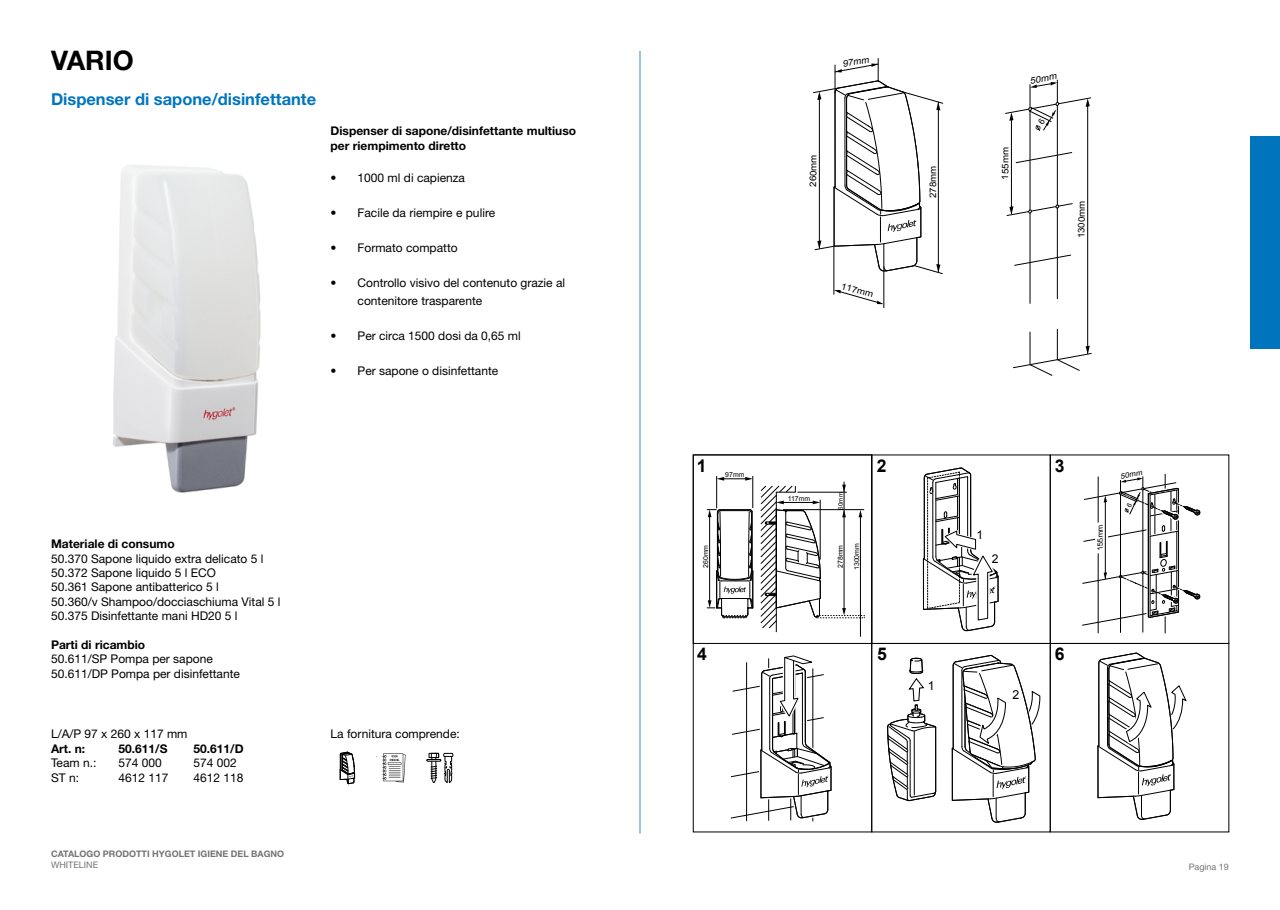
<style>
.page{position:relative;width:1280px;height:910px;background:#fff}
.page>*{position:absolute;margin:0;border:0;box-sizing:border-box;transform-origin:0 0}
.t1{font:700 27px "Helvetica Neue LT Std";color:#000}
.t2{font:700 17.55px "Arial";color:#000}
.t3{font:700 16.5px "Helvetica Neue LT Std";color:#0075bd}
.t4{font:12.3px "Arial";color:#000}
.t5{font:12px/14.4px "Helvetica Neue LT Std";color:#000}
.t6{font:700 12px/14.4px "Helvetica Neue LT Std";color:#000}
.t7{font:12px "Arial";color:#000}
.t8{font:700 9px "Helvetica Neue LT Std";color:#757474}
.t9{font:9px "Helvetica Neue LT Std";color:#757474}
.t10{font:9px "Arial";letter-spacing:-.01em;color:#000;scale:1.07 1}
.t11{font:italic 9px "Arial";color:#000;scale:1.06 1}
.t12{font:9px "Arial";letter-spacing:-.01em;color:#000;scale:1.06 1}
.t13{font:8.85px "Arial";color:#000;scale:1.12 1}
.t14{font:italic 7.35px "Arial";color:#000;scale:1.07 1}
.t15{font:italic 7.35px "Arial";color:#000;scale:1.06 1}
.t16{font:6.9px "Arial";color:#000}
.t17{font:6.3px "Arial";color:#000}
</style>
<div class="page">
<div style="left:1250px;top:136px;width:30px;height:213px;background:#0075bd"></div>
<hr style="left:0;top:136px;width:1px;height:213px;background:#0075bd">
<img style="left:112px;top:165px;width:149px;height:328px">
<svg style="left:833px;top:58px;width:257px;height:288px"></svg>
<hr style="left:1030px;top:332px;width:1px;height:33px;background:#000">
<hr style="left:1030px;top:109px;width:1px;height:195px;background:#000">
<svg style="left:1016px;top:152px;width:56px;height:11px"></svg>
<svg style="left:1014px;top:255px;width:57px;height:11px"></svg>
<hr style="left:1057px;top:329px;width:1px;height:31px;background:#000">
<hr style="left:1057px;top:104px;width:1px;height:195px;background:#000">
<hr style="left:1011px;top:115px;width:1px;height:99px;background:#000">
<svg style="left:1007px;top:203px;width:66px;height:13px"></svg>
<hr style="left:1087px;top:101px;width:1px;height:253px;background:#000">
<svg style="left:834px;top:290px;width:49px;height:14px"></svg>
<svg style="left:813px;top:59px;width:130px;height:215px"></svg>
<hr style="left:834px;top:246px;width:1px;height:48px;background:#000">
<hr style="left:883px;top:267px;width:1px;height:41px;background:#000">
<svg style="left:1013px;top:346px;width:79px;height:30px"></svg>
<svg style="left:427px;top:753px;width:26px;height:30px"></svg>
<svg style="left:382px;top:753px;width:24px;height:29px"></svg>
<div style="left:693px;top:455px;width:179px;height:189px;border:1px solid #000"></div>
<div style="left:871px;top:643px;width:179px;height:189px;border:1px solid #000"></div>
<div style="left:871px;top:455px;width:179px;height:189px;border:1px solid #000"></div>
<div style="left:1050px;top:643px;width:179px;height:189px;border:1px solid #000"></div>
<div style="left:1050px;top:455px;width:179px;height:189px;border:1px solid #000"></div>
<hr style="left:860px;top:514px;width:1px;height:123px;background:#000">
<hr style="left:752px;top:476px;width:1px;height:32px;background:#000">
<hr style="left:716px;top:476px;width:1px;height:32px;background:#000">
<div style="left:816px;top:615px;width:49px;height:3px;border:1px dashed #000"></div>
<svg style="left:707px;top:477px;width:157px;height:155px"></svg>
<hr style="left:1142px;top:476px;width:1px;height:156px;background:#000">
<hr style="left:1165px;top:474px;width:1px;height:159px;background:#000">
<hr style="left:1098px;top:477px;width:1px;height:156px;background:#000">
<svg style="left:731px;top:655px;width:101px;height:167px"></svg>
<svg style="left:887px;top:454px;width:154px;height:369px"></svg>
<svg style="left:340px;top:752px;width:15px;height:33px"></svg>
<svg style="left:1005px;top:80px;width:86px;height:52px"></svg>
<svg style="left:1082px;top:478px;width:123px;height:342px"></svg>
<h1 class="t1" style="left:51px;top:44px;width:84px">VARIO</h1>
<h3 class="t3" style="left:51px;top:89px;width:267px">Dispenser di sapone/disinfettante</h3>
<p class="t6" style="left:331px;top:124px;width:247px">Dispenser di sapone/disinfettante multiuso per riempimento diretto</p>
<p class="t5" style="left:331px;top:171px;width:136px">• 1000 ml di capienza</p>
<p class="t5" style="left:331px;top:206px;width:166px">• Facile da riempire e pulire</p>
<p class="t5" style="left:331px;top:241px;width:129px">• Formato compatto</p>
<p class="t5" style="left:358px;top:274px;width:209px;line-height:18px;text-indent:-27px">• Controllo visivo del contenuto grazie al contenitore trasparente</p>
<p class="t5" style="left:331px;top:329px;width:192px">• Per circa 1500 dosi da 0,65 ml</p>
<p class="t5" style="left:331px;top:364px;width:169px">• Per sapone o disinfettante</p>
<p class="t6" style="left:51px;top:536px;width:125px">Materiale di consumo</p>
<p class="t5" style="left:51px;top:551px;width:231px">50.370 Sapone liquido extra delicato 5 l 50.372 Sapone liquido 5 l ECO<br>50.361 Sapone antibatterico 5 l<br>50.360/v Shampoo/docciaschiuma Vital 5 l 50.375 Disinfettante mani HD20 5 l</p>
<p class="t6" style="left:51px;top:637px;width:96px">Parti di ricambio</p>
<p class="t5" style="left:51px;top:652px;width:190px">50.611/SP Pompa per sapone<br>50.611/DP Pompa per disinfettante</p>
<p class="t5" style="left:51px;top:727px;width:138px">L/A/P 97 x 260 x 117 mm</p>
<p class="t6" style="left:51px;top:741px;width:36px">Art. n:</p>
<p class="t6" style="left:119px;top:741px;width:50px">50.611/S</p>
<p class="t6" style="left:194px;top:741px;width:52px">50.611/D</p>
<p class="t5" style="left:51px;top:756px;width:47px">Team n.:</p>
<p class="t5" style="left:119px;top:756px;width:45px">574 000</p>
<p class="t5" style="left:194px;top:756px;width:45px">574 002</p>
<p class="t5" style="left:51px;top:770px;width:30px">ST n:</p>
<p class="t5" style="left:119px;top:770px;width:52px">4612 117</p>
<p class="t5" style="left:194px;top:770px;width:52px">4612 118</p>
<p class="t8" style="left:51px;top:848px;width:235px">CATALOGO PRODOTTI HYGOLET IGIENE DEL BAGNO</p>
<p class="t9" style="left:51px;top:859px;width:49px">WHITELINE</p>
<p class="t5" style="left:331px;top:727px;width:131px">La fornitura comprende:</p>
<p class="t11" style="left:841px;top:58px;width:27px;rotate:-10deg">97mm</p>
<p class="t10" style="left:807px;top:187px;width:32px;rotate:-90deg">260mm</p>
<p class="t13" style="left:843px;top:280px;width:31px;rotate:16deg">117mm</p>
<p class="t12" style="left:927px;top:198px;width:32px;rotate:-90deg">278mm</p>
<p class="t11" style="left:1029px;top:75px;width:27px;rotate:-10deg">50mm</p>
<p class="t10" style="left:999px;top:180px;width:32px;rotate:-90deg">155mm</p>
<p class="t10" style="left:1075px;top:238px;width:37px;rotate:-90deg">1300mm</p>
<h2 class="t2" style="left:697px;top:453px;width:11px">1</h2>
<p class="t16" style="left:725px;top:470px;width:21px">97mm</p>
<p class="t16" style="left:788px;top:494px;width:24px">117mm</p>
<p class="t17" style="left:836px;top:509px;width:19px;rotate:-90deg">60mm</p>
<p class="t16" style="left:701px;top:568px;width:25px;rotate:-90deg">260mm</p>
<p class="t16" style="left:836px;top:568px;width:25px;rotate:-90deg">278mm</p>
<p class="t16" style="left:852px;top:570px;width:28px;rotate:-90deg">1300mm</p>
<h2 class="t2" style="left:877px;top:453px;width:11px">2</h2>
<h2 class="t2" style="left:1055px;top:453px;width:11px">3</h2>
<p class="t7" style="left:976px;top:527px;width:8px">1</p>
<p class="t7" style="left:992px;top:551px;width:8px">2</p>
<h2 class="t2" style="left:697px;top:641px;width:11px">4</h2>
<h2 class="t2" style="left:877px;top:641px;width:11px">5</h2>
<p class="t4" style="left:928px;top:678px;width:8px">1</p>
<p class="t4" style="left:1012px;top:687px;width:8px">2</p>
<h2 class="t2" style="left:1055px;top:641px;width:11px">6</h2>
<p class="t14" style="left:1095px;top:550px;width:28px;rotate:-90deg">155mm</p>
<p class="t15" style="left:1120px;top:472px;width:22px;rotate:-10deg">50mm</p>
<p class="t9" style="left:1189px;top:861px;width:42px">Pagina 19</p>
</div>
